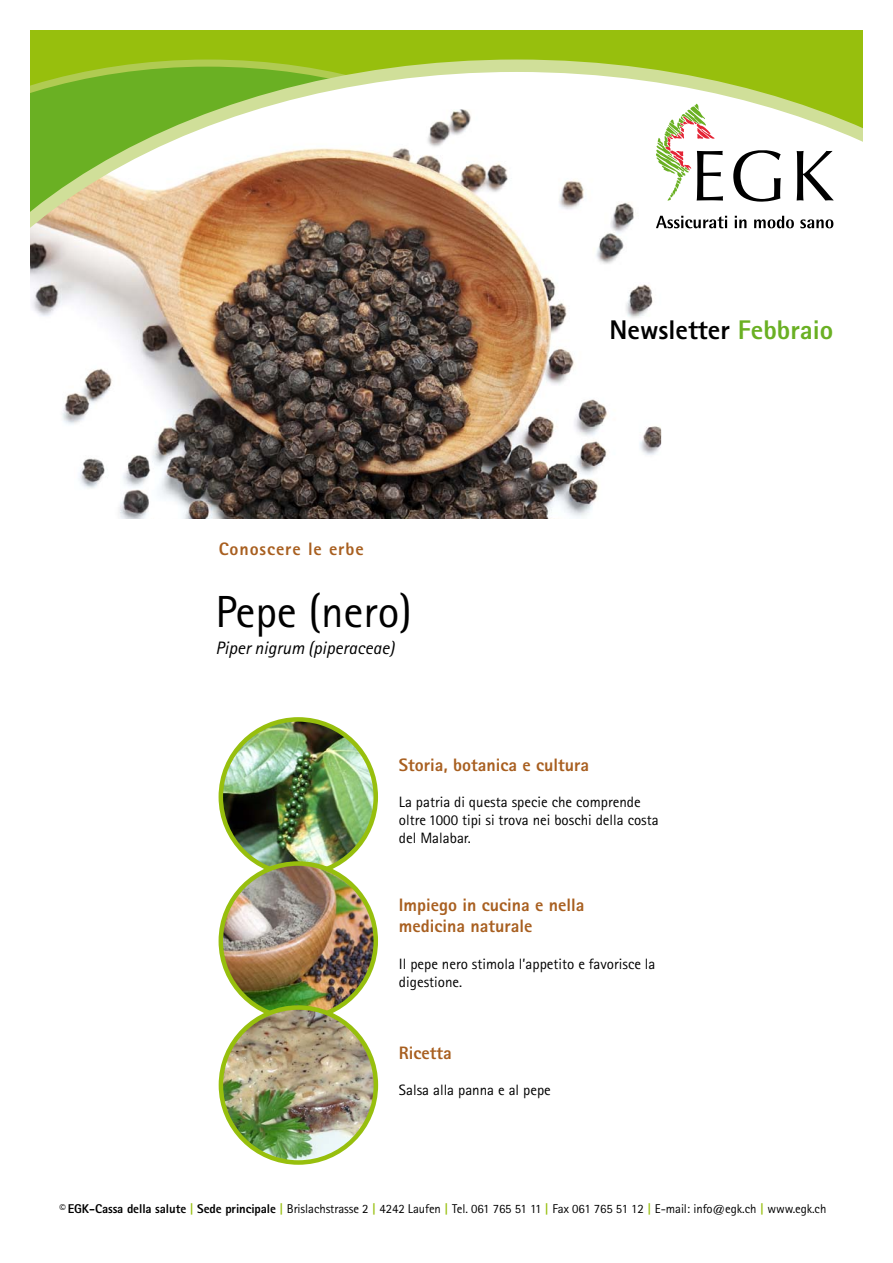
<style>
.page{position:relative;width:893px;height:1263px;background:#fff}
.page>*{position:absolute;margin:0;border:0;box-sizing:border-box;transform-origin:0 0}
.t1{font:45px "Rotis Sans Serif";color:#000}
.t2{font:800 27px "Rotis Sans Serif";color:#000}
.t3{font:800 18px/21px "Rotis Sans Serif";color:#a85f20}
.t4{font:italic 18px "Rotis Sans Serif";color:#000}
.t5{font:800 18px "Rotis Sans Serif";letter-spacing:.05em;color:#a85f20}
.t6{font:15px/18px "Rotis Sans Serif";color:#000}
.t7{font:12.75px "Rotis Sans Serif";letter-spacing:-.005em;color:#000}
.s1{color:#6ab023}
.s2{font-weight:800}
.s3{font-weight:800;color:#97bf0d}
</style>
<div class="page">
<div style="left:0;top:0;width:893px;height:200px;background:#97bf0d"></div>
<img style="left:30px;top:60px;width:833px;height:459px">
<svg style="left:656px;top:104px;width:67px;height:97px;background:#d8d6c6"></svg>
<svg style="left:733px;top:150px;width:48px;height:52px;background:#bdbdbd"></svg>
<svg style="left:797px;top:151px;width:36px;height:50px;background:#a7a7a7"></svg>
<svg style="left:656px;top:216px;width:71px;height:12px"></svg>
<svg style="left:735px;top:216px;width:11px;height:12px"></svg>
<svg style="left:754px;top:216px;width:40px;height:12px"></svg>
<svg style="left:800px;top:219px;width:33px;height:9px"></svg>
<div style="left:0;top:0;width:30px;height:1263px;background:#fff"></div>
<div style="left:0;top:0;width:893px;height:30px;background:#fff"></div>
<div style="left:863px;top:0;width:30px;height:1263px;background:#fff"></div>
<img style="left:221px;top:719px;width:155px;height:155px;border-radius:77px">
<div style="left:219px;top:717px;width:159px;height:160px;border:4px solid #97bf0d;border-radius:50%"></div>
<img style="left:221px;top:863px;width:155px;height:154px">
<div style="left:219px;top:861px;width:159px;height:160px;border:4px solid #97bf0d;border-radius:50%"></div>
<img style="left:221px;top:1007px;width:155px;height:155px;border-radius:77px">
<div style="left:219px;top:1005px;width:159px;height:160px;border:4px solid #97bf0d;border-radius:50%"></div>
<p class="t5" style="left:219px;top:538px;width:147px">Conoscere le erbe</p>
<h1 class="t1" style="left:215px;top:585px;width:198px">Pepe (nero)</h1>
<p class="t4" style="left:215px;top:637px;width:180px">Piper nigrum (piperaceae)</p>
<h2 class="t2" style="left:609px;top:313px;width:225px">Newsletter <span class="s1">Febbraio</span></h2>
<p class="t3" style="left:399px;top:754px;width:192px">Storia, botanica e cultura</p>
<p class="t6" style="left:399px;top:793px;width:261px">La patria di questa specie che comprende oltre 1000 tipi si trova nei boschi della costa del Malabar.</p>
<p class="t3" style="left:399px;top:894px;width:187px">Impiego in cucina e nella medicina naturale</p>
<p class="t6" style="left:399px;top:955px;width:258px">Il pepe nero stimola l’appetito e favorisce la digestione.</p>
<p class="t3" style="left:399px;top:1042px;width:54px">Ricetta</p>
<p class="t6" style="left:399px;top:1081px;width:153px">Salsa alla panna e al pepe</p>
<p class="t7" style="left:60px;top:1201px;width:768px"><span class="s2">©EGK-Cassa della salute</span> <span class="s3">|</span> <span class="s2">Sede principale</span> <span class="s3">|</span> Brislachstrasse 2 <span class="s3">|</span> 4242 Laufen <span class="s3">|</span> Tel. 061 765 51 11 <span class="s3">|</span> Fax 061 765 51 12 <span class="s3">|</span> E-mail: info@egk.ch <span class="s3">|</span> www.egk.ch</p>
</div>
